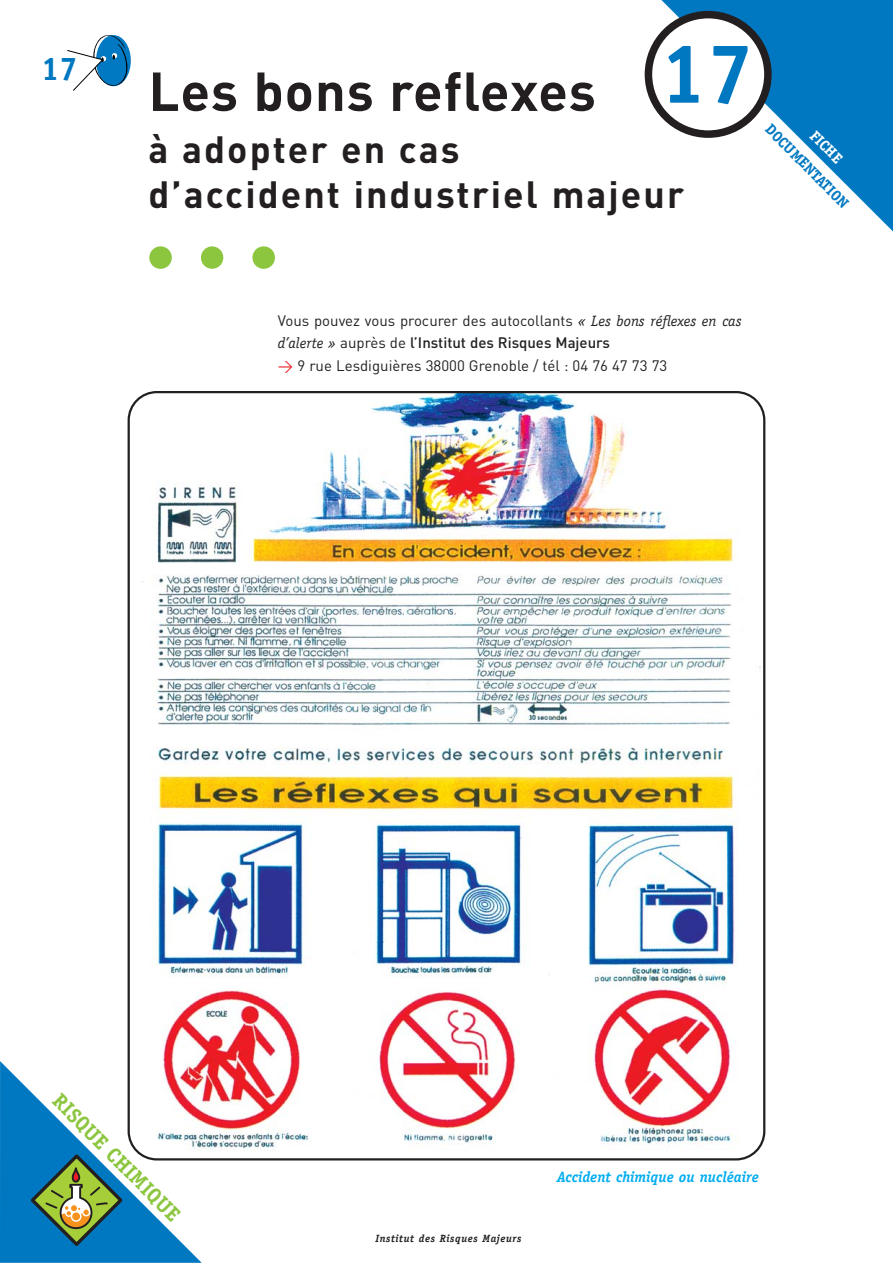
<style>
.page{position:relative;width:893px;height:1263px;background:#fff}
.page>*{position:absolute;margin:0;border:0;box-sizing:border-box;transform-origin:0 0}
.t1{font:700 84.9px "Officina Serif";color:#0078c1}
.t2{font:700 54px "DIN";letter-spacing:.015em;color:#231f20}
.t3{font:700 37.5px/45px "DIN";letter-spacing:.055em;color:#231f20}
.t4{font:700 32.85px "Officina Serif";color:#0078c1}
.t5{font:700 21px "Officina Serif";color:#8cc63f}
.t6{font:15px/22.5px "DIN";color:#231f20}
.t7{font:italic 700 15px "Officina Serif";color:#00adef}
.t8{font:700 15px "Officina Serif";color:#0078c1}
.t9{font:700 15px "Officina Serif";color:#fff}
.t10{font:italic 700 10.5px "Officina Serif";letter-spacing:.055em;color:#231f20}
.s1{font-family:"Officina Serif";font-style:italic}
.s2{font-weight:500}
.s3{color:#ed1c24}
</style>
<div class="page">
<svg style="left:661px;top:0;width:232px;height:231px;fill:#0078c1"></svg>
<img style="left:128px;top:391px;width:637px;height:769px">
<svg style="left:96px;top:35px;width:35px;height:51px"></svg>
<svg style="left:67px;top:35px;width:62px;height:56px"></svg>
<svg style="left:149px;top:246px;width:75px;height:23px"></svg>
<svg style="left:252px;top:246px;width:23px;height:23px"></svg>
<svg style="left:0;top:1061px;width:202px;height:202px"></svg>
<svg style="left:645px;top:11px;width:127px;height:127px"></svg>
<h3 class="t4" style="left:41px;top:57px;width:38px">17</h3>
<h1 class="t1" style="left:660px;top:42px;width:96px">17</h1>
<h2 class="t2" style="left:149px;top:72px;width:449px">Les bons reflexes</h2>
<h3 class="t3" style="left:149px;top:131px;width:537px">à adopter en cas<br>d’accident industriel majeur</h3>
<p class="t8" style="left:772px;top:123px;width:112px;rotate:45deg">DOCUMENTATION</p>
<p class="t9" style="left:816px;top:129px;width:41px;rotate:45deg">FICHE</p>
<p class="t6" style="left:278px;top:311px;width:465px">Vous pouvez vous procurer des autocollants <span class="s1">« Les bons réflexes en cas d’alerte »</span> auprès de <span class="s2">l’Institut des Risques Majeurs<br></span><span class="s3">&gt;</span> 9 rue Lesdiguières 38000 Grenoble / tél : 04 76 47 73 73</p>
<h3 class="t5" style="left:62px;top:1091px;width:172px;rotate:45deg">RISQUE CHIMIQUE</h3>
<p class="t10" style="left:376px;top:1234px;width:147px">Institut des Risques Majeurs</p>
<p class="t7" style="left:557px;top:1171px;width:203px">Accident chimique ou nucléaire</p>
</div>
